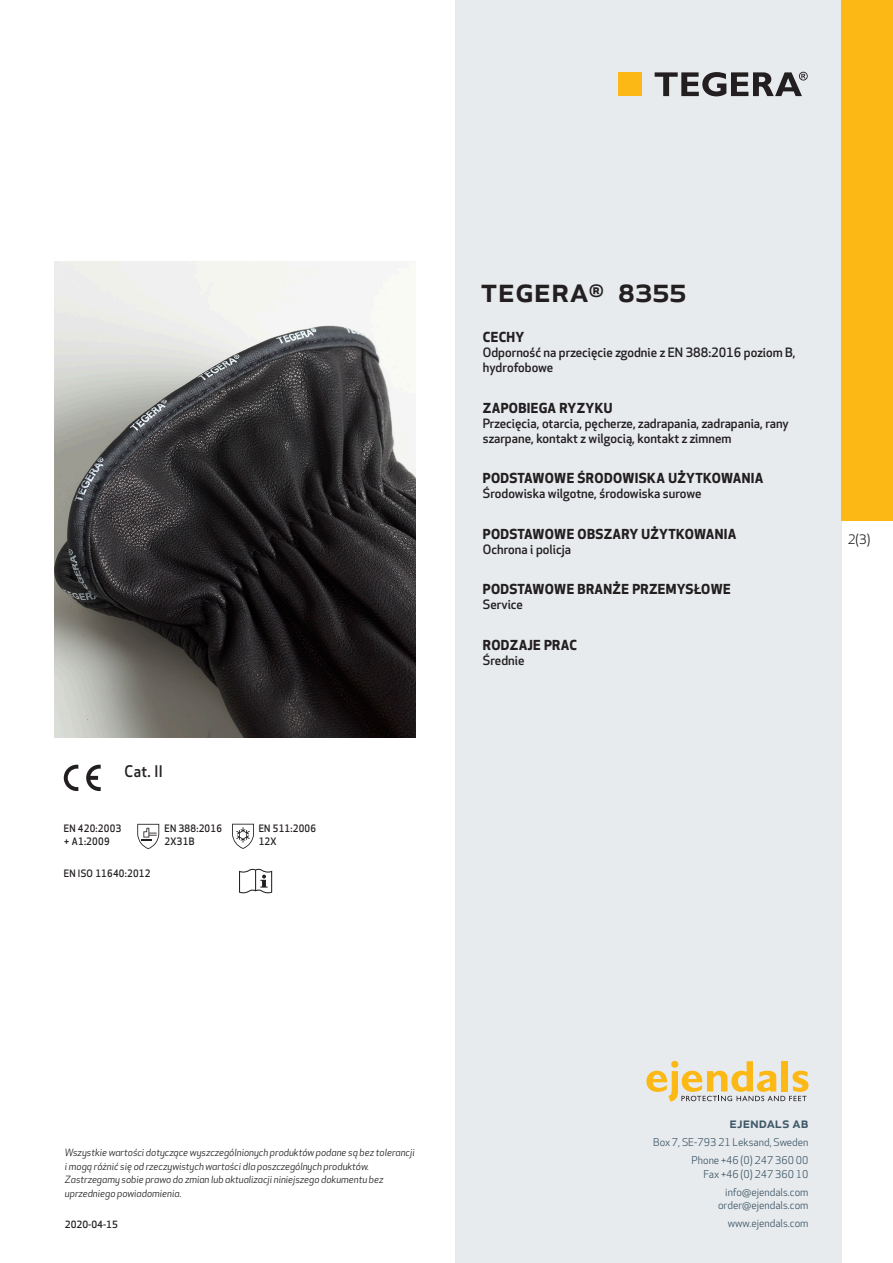
<style>
.page{position:relative;width:893px;height:1263px;background:#fff}
.page>*{position:absolute;margin:0;border:0;box-sizing:border-box;transform-origin:0 0}
.prodname{font:500 34.5px "Apex New";color:#231f20}
.Artikel{font:500 15.6px "Apex New";color:#231f20;scale:.95 1}
.t1{font:500 15px "Apex New";color:#405968}
.Funktion_body{font:700 13.5px "Apex New";letter-spacing:.025em;color:#231f20}
.t2{font:12.75px "Apex New";color:#231f20}
.Funktion_body-2{font:500 12.6px/15px "Apex New";color:#231f20}
.t3{font:10.5px/18px "Apex New";color:#405968;text-align:right}
.Artikel-2{font:500 10.05px/13.2px "Apex New";letter-spacing:.025em;color:#231f20;scale:.95 1}
.t4{font:italic 9.75px/13.5px "Apex New";color:#231f20}
.Sidfot_datum{font:500 9.75px "Apex New";color:#231f20}
</style>
<div class="page">
<div style="left:455px;top:0;width:387px;height:1263px;background:#e8ebee"></div>
<svg style="left:646px;top:1061px;width:162px;height:40px"></svg>
<div style="left:842px;top:0;width:51px;height:520px;background:#fcb814"></div>
<div style="left:618px;top:72px;width:24px;height:24px;background:#fcb814"></div>
<svg style="left:655px;top:72px;width:153px;height:24px"></svg>
<svg style="left:86px;top:765px;width:15px;height:26px"></svg>
<svg style="left:64px;top:765px;width:14px;height:26px"></svg>
<svg style="left:137px;top:824px;width:22px;height:25px"></svg>
<svg style="left:232px;top:824px;width:22px;height:25px"></svg>
<svg style="left:239px;top:869px;width:33px;height:24px"></svg>
<img style="left:54px;top:261px;width:361px;height:477px">
<p class="Artikel" style="left:125px;top:761px;width:42px">Cat. II</p>
<p class="Artikel-2" style="left:64px;top:821px;width:62px">EN 420:2003 + A1:2009</p>
<p class="Artikel-2" style="left:165px;top:821px;width:62px">EN 388:2016<br>2X31B</p>
<p class="Artikel-2" style="left:259px;top:821px;width:62px">EN 511:2006<br>12X</p>
<p class="Artikel-2" style="left:64px;top:866px;width:93px">EN ISO 11640:2012</p>
<p class="prodname" style="left:480px;top:266px;width:207px">TEGERA<sup>®</sup> 8355</p>
<p class="Funktion_body" style="left:483px;top:327px;width:43px">CECHY</p>
<p class="Funktion_body-2" style="left:483px;top:345px;width:314px">Odporność na przecięcie zgodnie z EN 388:2016 poziom B, hydrofobowe</p>
<p class="Funktion_body" style="left:483px;top:398px;width:131px">ZAPOBIEGA RYZYKU</p>
<p class="Funktion_body-2" style="left:483px;top:415px;width:308px">Przecięcia, otarcia, pęcherze, zadrapania, zadrapania, rany szarpane, kontakt z wilgocią, kontakt z zimnem</p>
<p class="Funktion_body" style="left:483px;top:468px;width:282px">PODSTAWOWE ŚRODOWISKA UŻYTKOWANIA</p>
<p class="Funktion_body-2" style="left:483px;top:486px;width:220px">Środowiska wilgotne, środowiska surowe</p>
<p class="Funktion_body" style="left:483px;top:524px;width:255px">PODSTAWOWE OBSZARY UŻYTKOWANIA</p>
<p class="Funktion_body-2" style="left:483px;top:541px;width:90px">Ochrona i policja</p>
<p class="Funktion_body" style="left:483px;top:580px;width:249px">PODSTAWOWE BRANŻE PRZEMYSŁOWE</p>
<p class="Funktion_body-2" style="left:483px;top:597px;width:42px">Service</p>
<p class="Funktion_body" style="left:483px;top:635px;width:96px">RODZAJE PRAC</p>
<p class="Funktion_body-2" style="left:483px;top:653px;width:43px">Średnie</p>
<p class="t2" style="left:848px;top:531px;width:24px">2(3)</p>
<p class="t4" style="left:65px;top:1146px;width:351px">Wszystkie wartości dotyczące wyszczególnionych produktów podane są bez tolerancji i mogą różnić się od rzeczywistych wartości dla poszczególnych produktów.<br>Zastrzegamy sobie prawo do zmian lub aktualizacji niniejszego dokumentu bez uprzedniego powiadomienia.</p>
<p class="Sidfot_datum" style="left:65px;top:1218px;width:54px">2020-04-15</p>
<h3 class="t1" style="left:729px;top:1113px;width:80px">ejendals ab</h3>
<p class="t3" style="left:653px;top:1133px;width:157px">Box 7, SE-793 21 Leksand, Sweden<br>Phone +46 (0) 247 360 00</p>
<p class="t3" style="left:703px;top:1165px;width:107px">Fax +46 (0) 247 360 10 info@ejendals.com</p>
<p class="t3" style="left:718px;top:1196px;width:92px">order@ejendals.com</p>
<p class="t3" style="left:728px;top:1215px;width:82px">www.ejendals.com</p>
</div>
